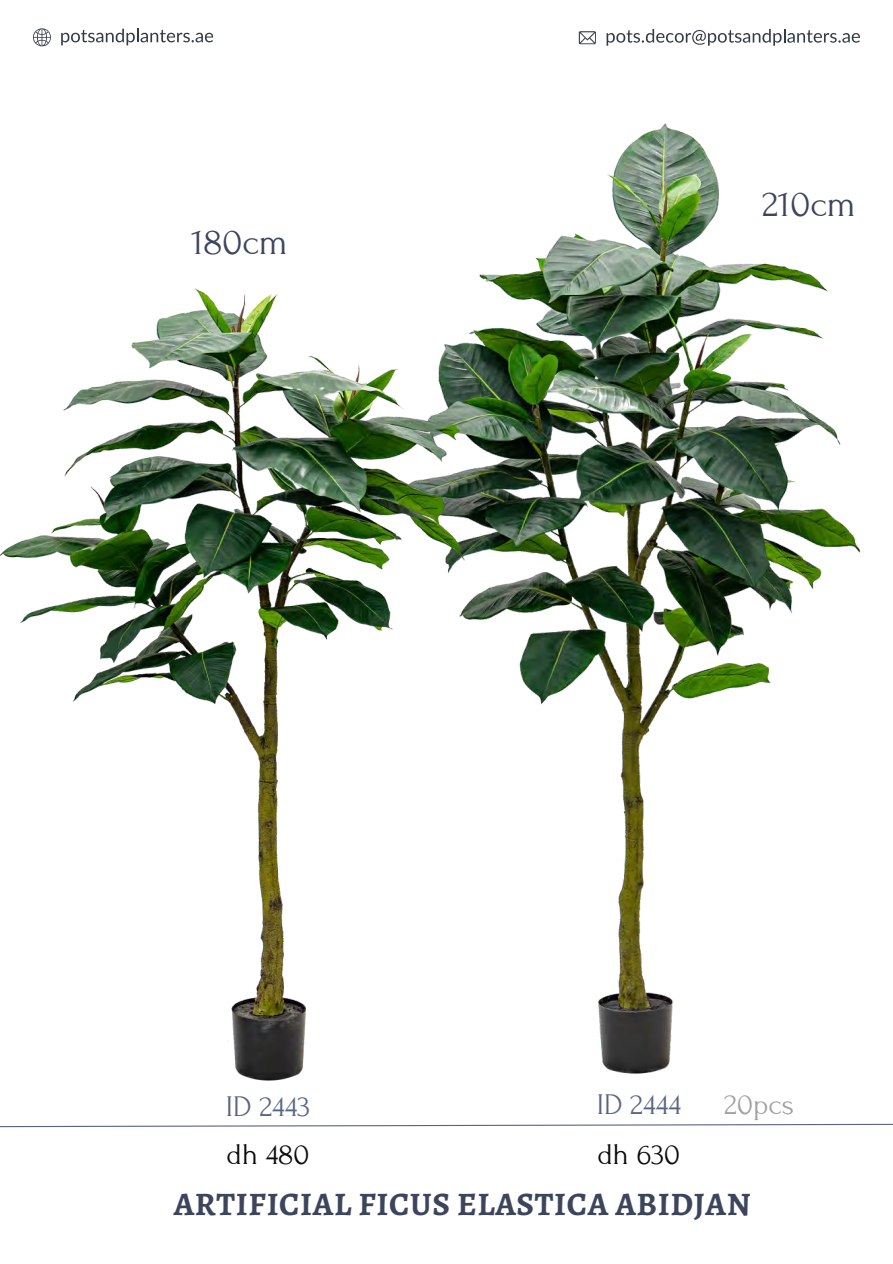
<style>
.page{position:relative;width:893px;height:1264px;background:#fff}
.page>*{position:absolute;margin:0;border:0;box-sizing:border-box;transform-origin:0 0}
.t1{font:37.5px "Forum";color:#3d455d}
.t2{font:700 32.85px "Alegreya";letter-spacing:.02em;color:#3d455d}
.t3{font:30px "Forum";color:#5a6586}
.t4{font:30px "Forum";color:#0b0b0b}
.t5{font:30px "Forum";color:#a0a1a2}
</style>
<div class="page">
<img style="left:568px;top:28px;width:292px;height:1046px">
<img style="left:0;top:235px;width:568px;height:846px">
<svg style="left:0;top:1123px;width:892px;height:4px"></svg>
<svg style="left:606px;top:29px;width:253px;height:17px"></svg>
<svg style="left:578px;top:31px;width:18px;height:13px"></svg>
<svg style="left:61px;top:29px;width:152px;height:16px"></svg>
<svg style="left:33px;top:28px;width:18px;height:18px"></svg>
<p class="t1" style="left:191px;top:222px;width:98px">180cm</p>
<p class="t1" style="left:762px;top:184px;width:95px">210cm</p>
<p class="t3" style="left:226px;top:1090px;width:86px">ID 2443</p>
<p class="t3" style="left:596px;top:1088px;width:86px">ID 2444</p>
<p class="t4" style="left:227px;top:1138px;width:84px">dh 480</p>
<p class="t4" style="left:597px;top:1138px;width:84px">dh 630</p>
<p class="t5" style="left:724px;top:1088px;width:71px">20pcs</p>
<p class="t2" style="left:174px;top:1181px;width:578px">ARTIFICIAL FICUS ELASTICA ABIDJAN</p>
</div>
